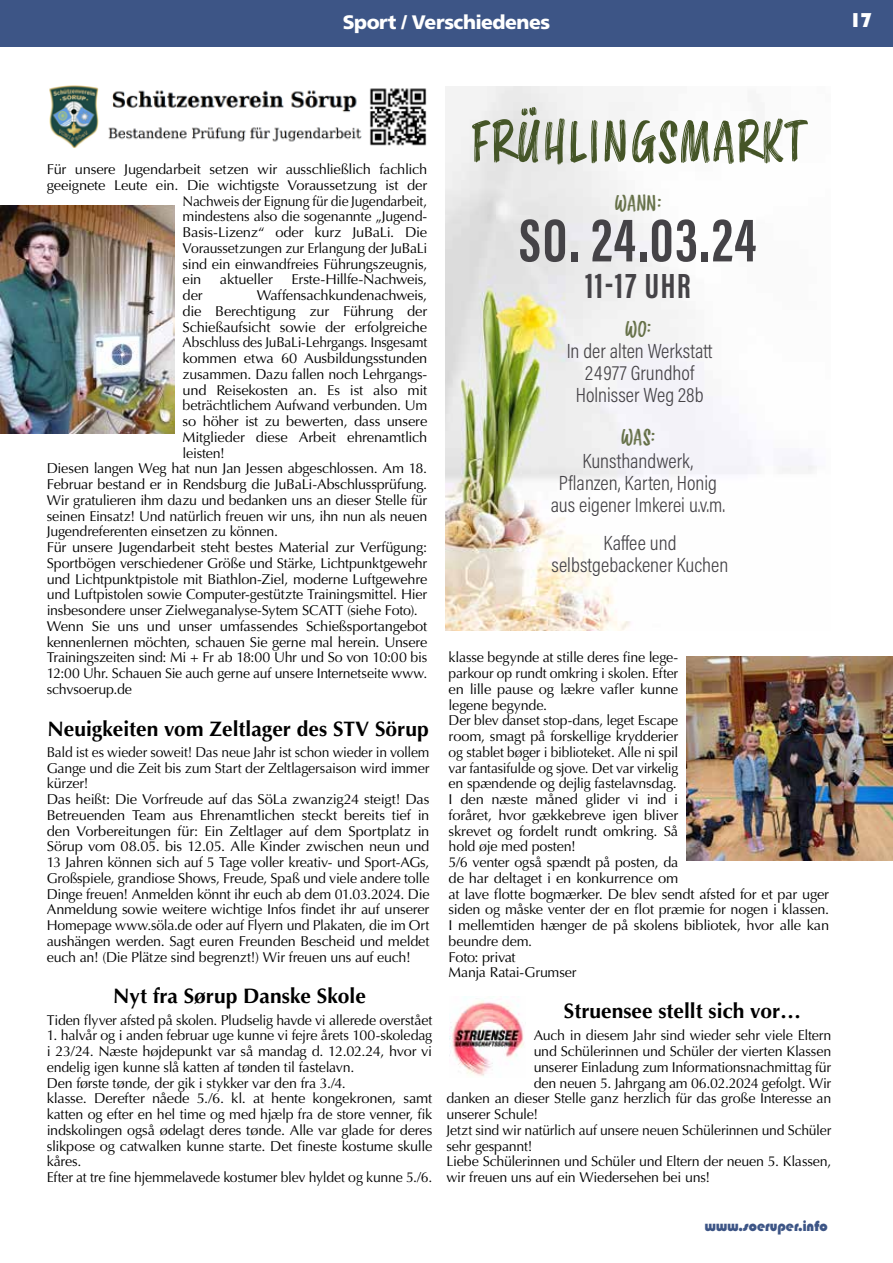
<style>
.page{position:relative;width:893px;height:1263px;background:#fff}
.page>*{position:absolute;margin:0;border:0;box-sizing:border-box;transform-origin:0 0}
.t1{font:700 62.1px "Acumin Pro Extra Cond";letter-spacing:.025em;color:#454347}
.t2{font:54.3px "Smoothy";color:#455527}
.t3{font:700 36px "Acumin Pro Extra Cond";letter-spacing:.05em;color:#454347}
.t4{font:21.3px "Smoothy";color:#646f46}
.t5{font:700 21px "Optima";color:#000}
.t6{font:20.7px/22px "Acumin Variable Concept";color:#454347;text-align:center}
.t7{font:900 19.5px "Frutiger LT Std";letter-spacing:-.025em;color:#fff}
.t8{font:900 19.5px "Blippo BT";color:#fff}
.t9{font:14.25px/15.8px "Optima";letter-spacing:-.015em;color:#000}
.t10{font:900 14.25px "Blippo BT";color:#3d5586}
</style>
<div class="page">
<div style="left:0;top:0;width:893px;height:47px;background:#3d5586"></div>
<img style="left:445px;top:86px;width:370px;height:545px">
<img style="left:49px;top:85px;width:378px;height:63px">
<img style="left:0;top:205px;width:174px;height:229px">
<img style="left:687px;top:656px;width:206px;height:204px">
<img style="left:450px;top:996px;width:74px;height:80px">
<h3 class="t7" style="left:343px;top:10px;width:209px">Sport / Verschiedenes</h3>
<h3 class="t8" style="left:850px;top:8px;width:23px">17</h3>
<p class="t9" style="left:47px;top:161px;width:382px">Für unsere Jugendarbeit setzen wir ausschließlich fachlich</p>
<p class="t9" style="left:47px;top:177px;width:382px">geeignete Leute ein. Die wichtigste Voraussetzung ist der</p>
<p class="t9" style="left:183px;top:193px;width:246px">Nachweis der Eignung für die Jugendarbeit,</p>
<p class="t9" style="left:183px;top:209px;width:246px">mindestens also die sogenannte „Jugend-</p>
<p class="t9" style="left:183px;top:224px;width:246px">Basis-Lizenz“ oder kurz JuBaLi. Die</p>
<p class="t9" style="left:183px;top:240px;width:246px">Voraussetzungen zur Erlangung der JuBaLi</p>
<p class="t9" style="left:183px;top:256px;width:246px">sind ein einwandfreies Führungszeugnis,</p>
<p class="t9" style="left:183px;top:272px;width:20px">ein</p>
<p class="t9" style="left:220px;top:272px;width:54px">aktueller</p>
<p class="t9" style="left:291px;top:272px;width:137px">Erste-Hillfe-Nachweis,</p>
<p class="t9" style="left:183px;top:287px;width:22px">der</p>
<p class="t9" style="left:257px;top:287px;width:172px">Waffensachkundenachweis,</p>
<p class="t9" style="left:183px;top:303px;width:246px">die Berechtigung zur Führung der</p>
<p class="t9" style="left:183px;top:319px;width:246px">Schießaufsicht sowie der erfolgreiche</p>
<p class="t9" style="left:183px;top:335px;width:246px">Abschluss des JuBaLi-Lehrgangs. Insgesamt</p>
<p class="t9" style="left:183px;top:350px;width:246px">kommen etwa 60 Ausbildungsstunden</p>
<p class="t9" style="left:183px;top:366px;width:246px">zusammen. Dazu fallen noch Lehrgangs-</p>
<p class="t9" style="left:183px;top:382px;width:246px">und Reisekosten an. Es ist also mit</p>
<p class="t9" style="left:183px;top:398px;width:246px">beträchtlichem Aufwand verbunden. Um</p>
<p class="t9" style="left:183px;top:413px;width:246px">so höher ist zu bewerten, dass unsere</p>
<p class="t9" style="left:183px;top:429px;width:246px">Mitglieder diese Arbeit ehrenamtlich</p>
<p class="t9" style="left:183px;top:445px;width:44px">leisten!</p>
<p class="t9" style="left:47px;top:461px;width:382px">Diesen langen Weg hat nun Jan Jessen abgeschlossen. Am 18.</p>
<p class="t9" style="left:47px;top:476px;width:382px">Februar bestand er in Rendsburg die JuBaLi-Abschlussprüfung.</p>
<p class="t9" style="left:47px;top:492px;width:382px">Wir gratulieren ihm dazu und bedanken uns an dieser Stelle für</p>
<p class="t9" style="left:47px;top:508px;width:382px">seinen Einsatz! Und natürlich freuen wir uns, ihn nun als neuen</p>
<p class="t9" style="left:47px;top:524px;width:233px">Jugendreferenten einsetzen zu können.</p>
<p class="t9" style="left:47px;top:539px;width:382px">Für unsere Jugendarbeit steht bestes Material zur Verfügung:</p>
<p class="t9" style="left:47px;top:555px;width:382px">Sportbögen verschiedener Größe und Stärke, Lichtpunktgewehr</p>
<p class="t9" style="left:47px;top:571px;width:382px">und Lichtpunktpistole mit Biathlon-Ziel, moderne Luftgewehre</p>
<p class="t9" style="left:47px;top:587px;width:382px">und Luftpistolen sowie Computer-gestützte Trainingsmittel. Hier</p>
<p class="t9" style="left:47px;top:602px;width:373px">insbesondere unser Zielweganalyse-Sytem SCATT (siehe Foto).</p>
<p class="t9" style="left:47px;top:618px;width:382px">Wenn Sie uns und unser umfassendes Schießsportangebot</p>
<p class="t9" style="left:47px;top:634px;width:382px">kennenlernen möchten, schauen Sie gerne mal herein. Unsere</p>
<p class="t9" style="left:47px;top:650px;width:382px">Trainingszeiten sind: Mi + Fr ab 18:00 Uhr und So von 10:00 bis</p>
<p class="t9" style="left:47px;top:665px;width:382px">12:00 Uhr. Schauen Sie auch gerne auf unsere Internetseite www.</p>
<p class="t9" style="left:47px;top:681px;width:87px">schvsoerup.de</p>
<h3 class="t5" style="left:47px;top:717px;width:383px">Neuigkeiten vom Zeltlager des STV Sörup</h3>
<p class="t9" style="left:47px;top:744px;width:384px">Bald ist es wieder soweit! Das neue Jahr ist schon wieder in vollem Gange und die Zeit bis zum Start der Zeltlagersaison wird immer kürzer!<br>Das heißt: Die Vorfreude auf das SöLa zwanzig24 steigt! Das Betreuenden Team aus Ehrenamtlichen steckt bereits tief in den Vorbereitungen für: Ein Zeltlager auf dem Sportplatz in Sörup vom 08.05. bis 12.05. Alle Kinder zwischen neun und 13 Jahren können sich auf 5 Tage voller kreativ- und Sport-AGs, Großspiele, grandiose Shows, Freude, Spaß und viele andere tolle Dinge freuen! Anmelden könnt ihr euch ab dem 01.03.2024. Die Anmeldung sowie weitere wichtige Infos findet ihr auf unserer Homepage www.söla.de oder auf Flyern und Plakaten, die im Ort aushängen werden. Sagt euren Freunden Bescheid und meldet euch an! (Die Plätze sind begrenzt!) Wir freuen uns auf euch!</p>
<h3 class="t5" style="left:113px;top:983px;width:254px">Nyt fra Sørup Danske Skole</h3>
<p class="t9" style="left:47px;top:1012px;width:387px">Tiden flyver afsted på skolen. Pludselig havde vi allerede overstået</p>
<p class="t9" style="left:47px;top:1028px;width:387px">1. halvår og i anden februar uge kunne vi fejre årets 100-skoledag i 23/24. Næste højdepunkt var så mandag d. 12.02.24, hvor vi endelig igen kunne slå katten af tønden til fastelavn.<br>Den første tønde, der gik i stykker var den fra 3./4.<br>klasse. Derefter nåede 5./6. kl. at hente kongekronen, samt katten og efter en hel time og med hjælp fra de store venner, fik indskolingen også ødelagt deres tønde. Alle var glade for deres slikpose og catwalken kunne starte. Det fineste kostume skulle kåres.<br>Efter at tre fine hjemmelavede kostumer blev hyldet og kunne 5./6.</p>
<h2 class="t2" style="left:470px;top:103px;width:337px">FRÜHLINGSMARKT</h2>
<h3 class="t4" style="left:614px;top:188px;width:48px">WANN:</h3>
<h1 class="t1" style="left:519px;top:202px;width:239px">SO. 24.03.24</h1>
<h3 class="t3" style="left:585px;top:263px;width:107px">11-17 UHR</h3>
<h3 class="t4" style="left:625px;top:313px;width:28px">WO:</h3>
<h3 class="t6" style="left:567px;top:339px;width:147px">In der alten Werkstatt<br>24977 Grundhof<br>Holnisser Weg 28b</h3>
<h3 class="t4" style="left:621px;top:422px;width:36px">WAS:</h3>
<h3 class="t6" style="left:551px;top:449px;width:176px">Kunsthandwerk,<br>Pflanzen, Karten, Honig aus eigener Imkerei u.v.m.</h3>
<h3 class="t6" style="left:552px;top:531px;width:178px">Kaffee und selbstgebackener Kuchen</h3>
<p class="t9" style="left:449px;top:650px;width:382px">klasse begynde at stille deres fine lege-<br>parkour op rundt omkring i skolen. Efter<br>en lille pause og lækre vafler kunne<br>legene begynde.<br>Der blev danset stop-dans, leget Escape<br>room, smagt på forskellige krydderier<br>og stablet bøger i biblioteket. Alle ni spil<br>var fantasifulde og sjove. Det var virkelig<br>en spændende og dejlig fastelavnsdag.<br>I den næste måned glider vi ind i<br>foråret, hvor gækkebreve igen bliver<br>skrevet og fordelt rundt omkring. Så<br>hold øje med posten!<br>5/6 venter også spændt på posten, da<br>de har deltaget i en konkurrence om<br>at lave flotte bogmærker. De blev sendt afsted for et par uger siden og måske venter der en flot præmie for nogen i klassen.<br>I mellemtiden hænger de på skolens bibliotek, hvor alle kan beundre dem.<br>Foto: privat<br>Manja Ratai-Grumser</p>
<h3 class="t5" style="left:564px;top:999px;width:239px">Struensee stellt sich vor…</h3>
<p class="t9" style="left:534px;top:1028px;width:299px">Auch in diesem Jahr sind wieder sehr viele Eltern</p>
<p class="t9" style="left:534px;top:1043px;width:299px">und Schülerinnen und Schüler der vierten Klassen</p>
<p class="t9" style="left:534px;top:1059px;width:299px">unserer Einladung zum Informationsnachmittag für</p>
<p class="t9" style="left:534px;top:1075px;width:299px">den neuen 5. Jahrgang am 06.02.2024 gefolgt. Wir</p>
<p class="t9" style="left:446px;top:1091px;width:386px">danken an dieser Stelle ganz herzlich für das große Interesse an</p>
<p class="t9" style="left:446px;top:1106px;width:93px">unserer Schule!</p>
<p class="t9" style="left:446px;top:1122px;width:386px">Jetzt sind wir natürlich auf unsere neuen Schülerinnen und Schüler</p>
<p class="t9" style="left:446px;top:1138px;width:88px">sehr gespannt!</p>
<p class="t9" style="left:446px;top:1154px;width:386px">Liebe Schülerinnen und Schüler und Eltern der neuen 5. Klassen,</p>
<p class="t9" style="left:446px;top:1169px;width:265px">wir freuen uns auf ein Wiedersehen bei uns!</p>
<p class="t10" style="left:705px;top:1217px;width:124px">www.soeruper.info</p>
</div>
